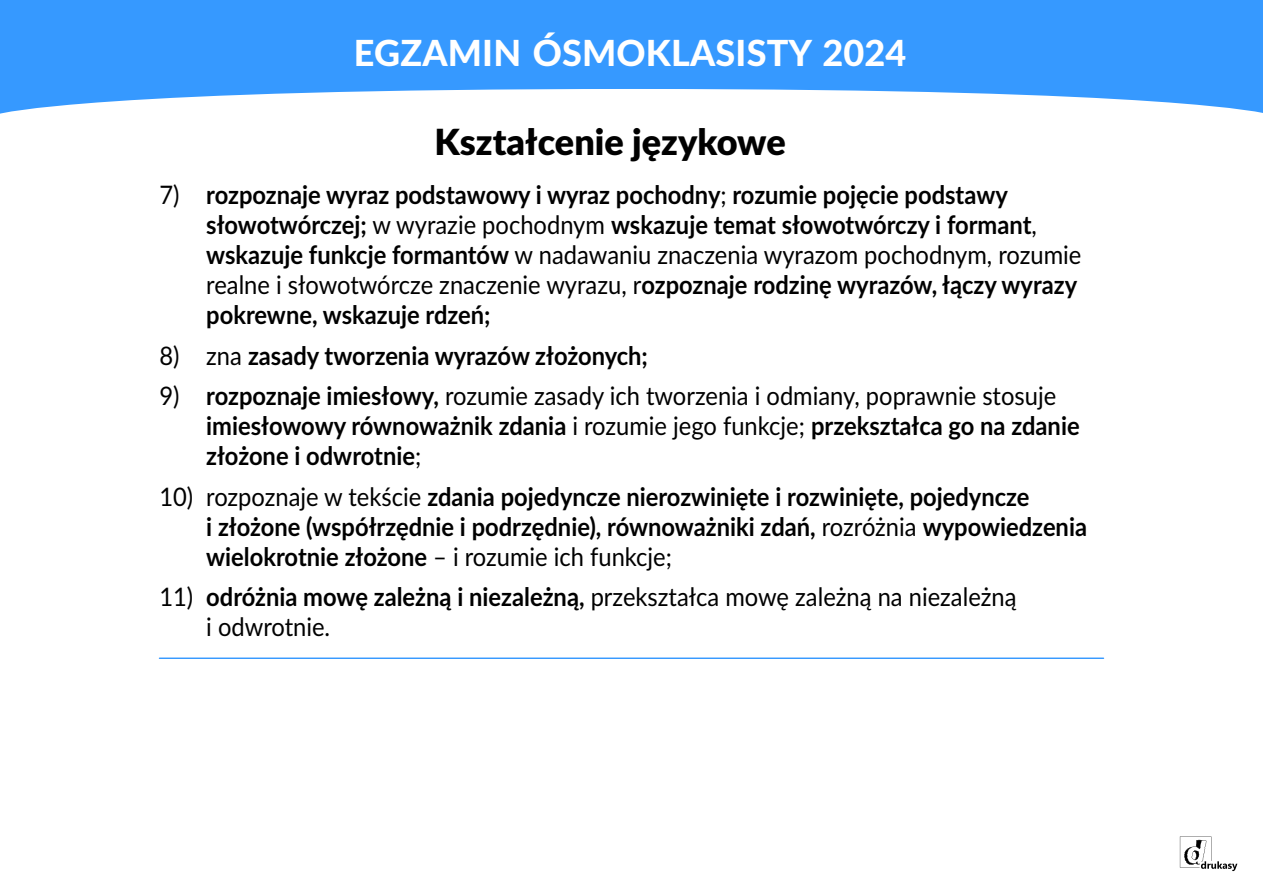
<style>
.page{position:relative;width:1263px;height:893px;background:#fff}
.page>*{position:absolute;margin:0;border:0;box-sizing:border-box;transform-origin:0 0}
.t1{font:800 36px "Lato";letter-spacing:.005em;color:#fff}
.t2{font:900 36px "Lato";color:#000}
.t3{font:700 25.5px "Lato";color:#000;scale:.93 1}
.t4{font:25.5px "Lato";color:#000;scale:.93 1}
.s1{font-weight:400}
.s2{font-weight:700}
</style>
<div class="page">
<svg style="left:0;top:0;width:1263px;height:114px;fill:#3699ff"></svg>
<svg style="left:1180px;top:836px;width:57px;height:35px"></svg>
<hr style="left:159px;top:657px;width:944px;height:2px;background:#3699ff">
<p class="t1" style="left:354px;top:37px;width:554px">EGZAMIN ÓSMOKLASISTY 2024</p>
<p class="t2" style="left:434px;top:126px;width:353px">Kształcenie językowe</p>
<p class="t4" style="left:159px;top:184px;width:23px">7)</p>
<p class="t3" style="left:206px;top:184px;width:864px">rozpoznaje wyraz podstawowy i wyraz pochodny<span class="s1">;</span> rozumie pojęcie podstawy</p>
<p class="t3" style="left:206px;top:214px;width:895px">słowotwórczej; <span class="s1">w wyrazie pochodnym</span> wskazuje temat słowotwórczy i formant<span class="s1">,</span></p>
<p class="t4" style="left:206px;top:244px;width:942px"><span class="s2">wskazuje funkcje formantów</span> w nadawaniu znaczenia wyrazom pochodnym, rozumie</p>
<p class="t4" style="left:206px;top:274px;width:938px">realne i słowotwórcze znaczenie wyrazu, r<span class="s2">ozpoznaje rodzinę wyrazów, łączy wyrazy</span></p>
<p class="t3" style="left:206px;top:304px;width:307px">pokrewne, wskazuje rdzeń;</p>
<p class="t3" style="left:159px;top:344px;width:527px"><span class="s1">8) zna</span> zasady tworzenia wyrazów złożonych;</p>
<p class="t4" style="left:159px;top:385px;width:23px">9)</p>
<p class="t4" style="left:206px;top:385px;width:915px"><span class="s2">rozpoznaje imiesłowy,</span> rozumie zasady ich tworzenia i odmiany, poprawnie stosuje</p>
<p class="t3" style="left:206px;top:415px;width:941px">imiesłowowy równoważnik zdania <span class="s1">i rozumie jego funkcje;</span> przekształca go na zdanie</p>
<p class="t3" style="left:206px;top:445px;width:233px">złożone i odwrotnie<span class="s1">;</span></p>
<p class="t3" style="left:159px;top:485px;width:937px"><span class="s1">10) rozpoznaje w tekście</span> zdania pojedyncze nierozwinięte i rozwinięte, pojedyncze</p>
<p class="t3" style="left:206px;top:515px;width:949px">i złożone (współrzędnie i podrzędnie), równoważniki zdań, <span class="s1">rozróżnia</span> wypowiedzenia</p>
<p class="t4" style="left:206px;top:545px;width:502px"><span class="s2">wielokrotnie złożone</span> – i rozumie ich funkcje;</p>
<p class="t4" style="left:159px;top:586px;width:38px">11)</p>
<p class="t4" style="left:206px;top:586px;width:873px"><span class="s2">odróżnia mowę zależną i niezależną,</span> przekształca mowę zależną na niezależną</p>
<p class="t4" style="left:206px;top:616px;width:135px">i odwrotnie.</p>
</div>
